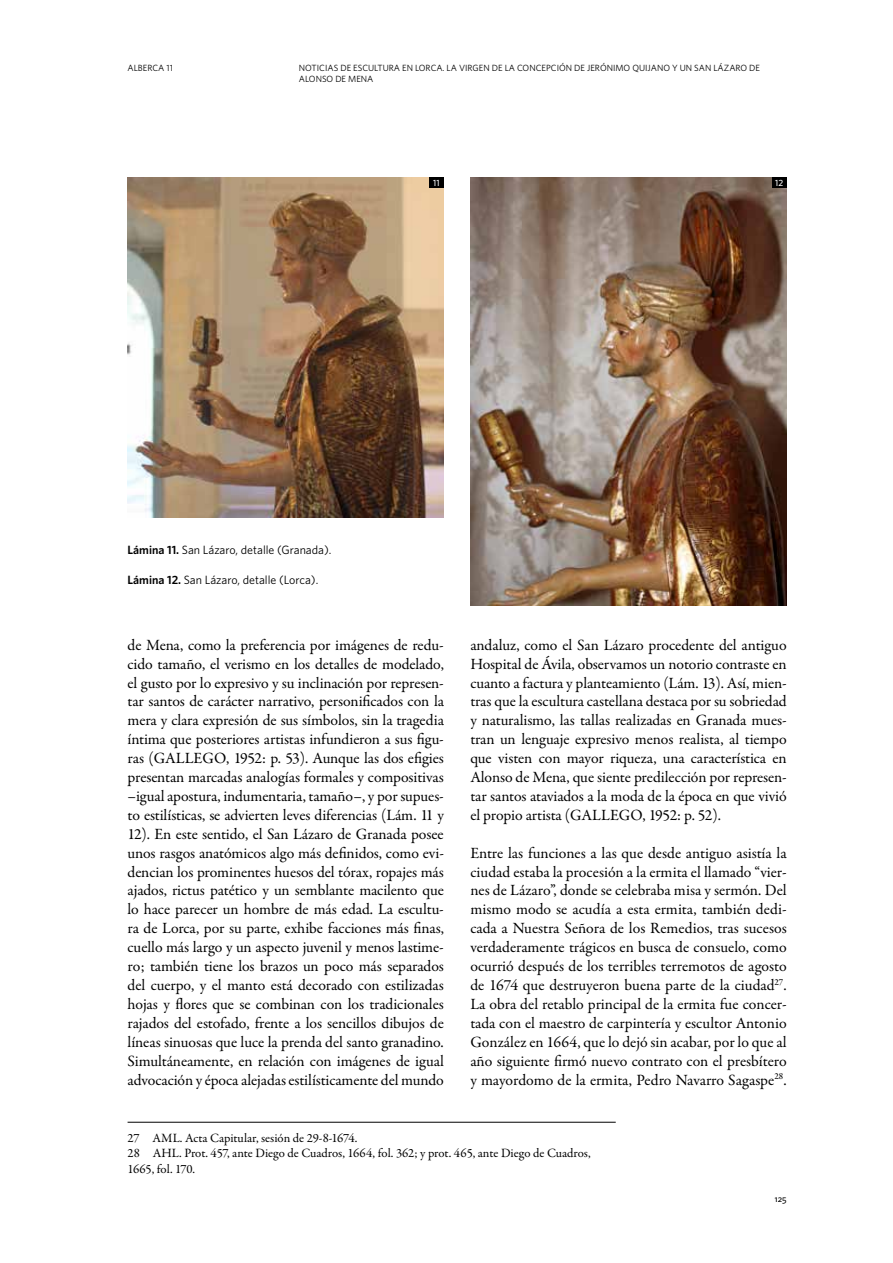
<style>
.page{position:relative;width:893px;height:1263px;background:#fff}
.page>*{position:absolute;margin:0;border:0;box-sizing:border-box;transform-origin:0 0}
.t1{font:15.75px/18.9px "Garamond Premr Pro";letter-spacing:-.005em;color:#000;text-align:justify}
.t2{font:12.75px/15.3px "Garamond Premr Pro";color:#000}
.t3{font:12px "Whitney HTF";color:#000}
.t4{font:9px/10.8px "Whitney HTF";color:#000}
.t5{font:500 9px "Whitney HTF";color:#fff}
.t6{font:9px "Whitney HTF Medium SC";color:#000}
.s1{font-weight:600}
</style>
<div class="page">
<hr style="left:128px;top:1122px;width:488px;height:1px;background:#000">
<img style="left:128px;top:177px;width:316px;height:341px">
<img style="left:470px;top:177px;width:317px;height:428px">
<div style="left:429px;top:177px;width:15px;height:11px;background:#000"></div>
<div style="left:772px;top:177px;width:15px;height:11px;background:#000"></div>
<p class="t4" style="left:128px;top:62px;width:47px">Alberca 11</p>
<p class="t4" style="left:299px;top:62px;width:463px">NOTICIAS DE ESCULTURA EN LORCA. LA VIRGEN DE LA CONCEPCIÓN DE JERÓNIMO QUIJANO Y UN SAN LÁZARO DE<br>ALONSO DE MENA</p>
<p class="t5" style="left:433px;top:177px;width:8px">11</p>
<p class="t5" style="left:775px;top:177px;width:10px">12</p>
<p class="t3" style="left:128px;top:543px;width:205px"><span class="s1">Lámina 11.</span> San Lázaro, detalle (Granada).</p>
<p class="t3" style="left:128px;top:573px;width:192px"><span class="s1">Lámina 12.</span> San Lázaro, detalle (Lorca).</p>
<p class="t1" style="left:128px;top:636px;width:318px">de Mena, como la preferencia por imágenes de redu&shy;cido tamaño, el verismo en los detalles de modelado, el gusto por lo expresivo y su inclinación por represen&shy;tar santos de carácter narrativo, personificados con la mera y clara expresión de sus símbolos, sin la tragedia íntima que posteriores artistas infundieron a sus figu&shy;ras (GALLEGO, 1952: p. 53). Aunque las dos efigies presentan marcadas analogías formales y compositivas –igual apostura, indumentaria, tamaño–, y por supues&shy;to estilísticas, se advierten leves diferencias (Lám. 11 y 12). En este sentido, el San Lázaro de Granada posee unos rasgos anatómicos algo más definidos, como evi&shy;dencian los prominentes huesos del tórax, ropajes más ajados, rictus patético y un semblante macilento que lo hace parecer un hombre de más edad. La escultu&shy;ra de Lorca, por su parte, exhibe facciones más finas, cuello más largo y un aspecto juvenil y menos lastime&shy;ro; también tiene los brazos un poco más separados del cuerpo, y el manto está decorado con estilizadas hojas y flores que se combinan con los tradicionales rajados del estofado, frente a los sencillos dibujos de líneas sinuosas que luce la prenda del santo granadino.<br>Simultáneamente, en relación con imágenes de igual advocación y época alejadas estilísticamente del mundo</p>
<p class="t1" style="left:470px;top:636px;width:318px">andaluz, como el San Lázaro procedente del antiguo Hospital de Ávila, observamos un notorio contraste en cuanto a factura y planteamiento (Lám. 13). Así, mien&shy;tras que la escultura castellana destaca por su sobriedad y naturalismo, las tallas realizadas en Granada mues&shy;tran un lenguaje expresivo menos realista, al tiempo que visten con mayor riqueza, una característica en Alonso de Mena, que siente predilección por represen&shy;tar santos ataviados a la moda de la época en que vivió el propio artista (GALLEGO, 1952: p. 52).</p>
<p class="t1" style="left:470px;top:844px;width:318px">Entre las funciones a las que desde antiguo asistía la ciudad estaba la procesión a la ermita el llamado “vier&shy;nes de Lázaro”, donde se celebraba misa y sermón. Del mismo modo se acudía a esta ermita, también dedi&shy;cada a Nuestra Señora de los Remedios, tras sucesos verdaderamente trágicos en busca de consuelo, como ocurrió después de los terribles terremotos de agosto de 1674 que destruyeron buena parte de la ciudad<sup>27</sup>.<br>La obra del retablo principal de la ermita fue concer&shy;tada con el maestro de carpintería y escultor Antonio González en 1664, que lo dejó sin acabar, por lo que al año siguiente firmó nuevo contrato con el presbítero y mayordomo de la ermita, Pedro Navarro Sagaspe<sup>28</sup>.</p>
<p class="t2" style="left:128px;top:1131px;width:465px">27 AML. Acta Capitular, sesión de 29-8-1674.<br>28 AHL. Prot. 457, ante Diego de Cuadros, 1664, fol. 362; y prot. 465, ante Diego de Cuadros,<br>1665, fol. 170.</p>
<p class="t6" style="left:775px;top:1194px;width:13px">125</p>
</div>
